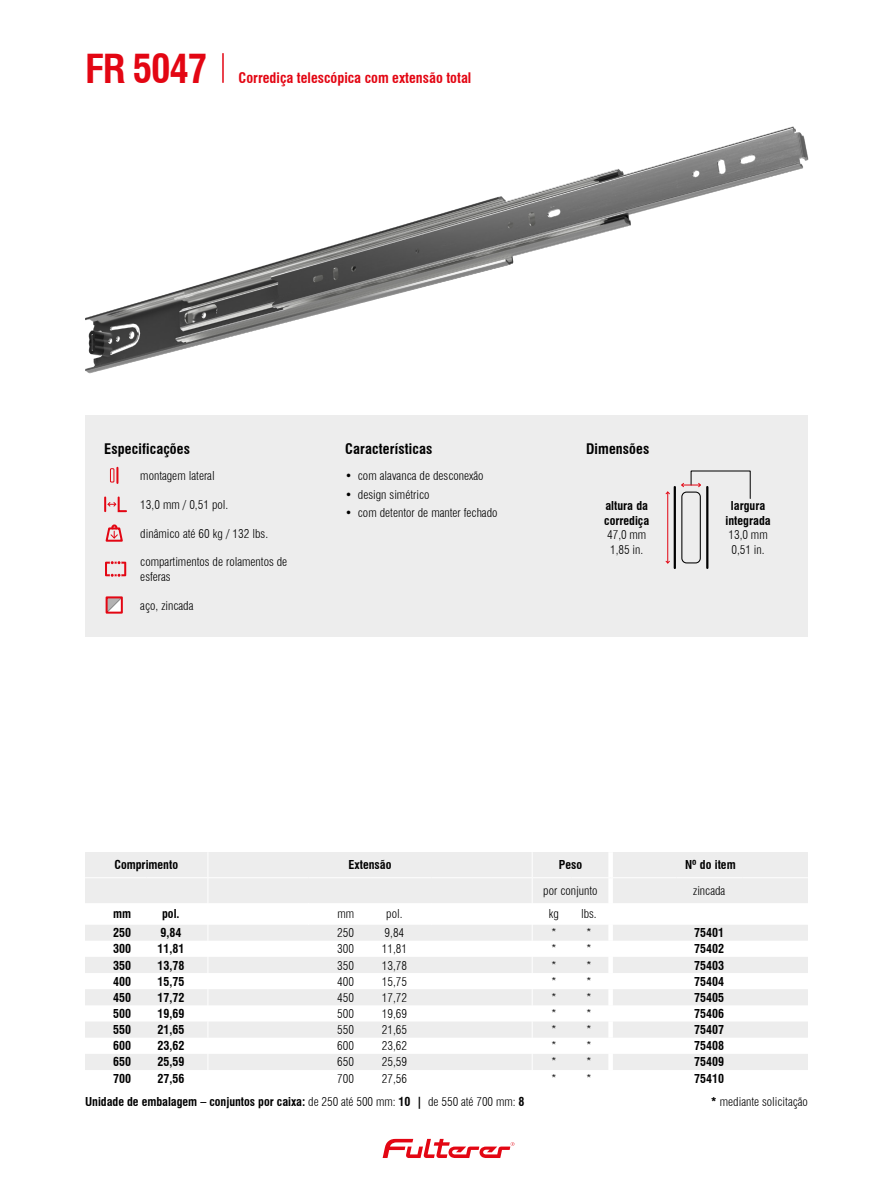
<style>
.page{position:relative;width:893px;height:1191px;background:#fff}
.page>*{position:absolute;margin:0;border:0;box-sizing:border-box;transform-origin:0 0}
.t1{font:700 condensed 39px "Swiss 721 BT";letter-spacing:-.03em;color:#e30613}
.CONTENT_Headline{font:700 condensed 14.25px "Swiss 721 BT";letter-spacing:.01em;color:#000}
.t2{font:700 condensed 14.25px "Swiss 721 BT";color:#e30613}
.CONTENT_Icons{font:300 condensed 12px/14.4px "Swiss 721 BT";color:#000}
.TABLE_Text_bold{font:700 condensed 12px "Swiss 721 BT";color:#000}
.CONTENT_Headline-2{font:700 condensed 12px/14.4px "Swiss 721 BT";color:#000}
.TABLE_Text_bold-2{font:300 condensed 12px "Swiss 721 BT";color:#000}
.TABLE_Text_light{font:300 condensed 12px "Swiss 721 BT";color:#000}
.s1{font-weight:300}
.s2{font-weight:700}
</style>
<div class="page">
<svg style="left:383px;top:1138px;width:131px;height:20px"></svg>
<img style="left:85px;top:126px;width:723px;height:247px">
<div style="left:85px;top:415px;width:723px;height:222px;background:#ededed"></div>
<div style="left:681px;top:491px;width:20px;height:72px;border:1px solid #000;border-radius:5px"></div>
<hr style="left:706px;top:487px;width:2px;height:81px;background:#000">
<hr style="left:674px;top:487px;width:2px;height:81px;background:#000">
<hr style="left:667px;top:492px;width:1px;height:71px;background:#e30613">
<svg style="left:665px;top:560px;width:5px;height:4px"></svg>
<svg style="left:665px;top:491px;width:5px;height:4px"></svg>
<svg style="left:681px;top:471px;width:69px;height:28px"></svg>
<div style="left:110px;top:468px;width:4px;height:14px;border:1px solid #e30613"></div>
<svg style="left:116px;top:468px;width:2px;height:15px"></svg>
<svg style="left:104px;top:496px;width:23px;height:16px"></svg>
<svg style="left:106px;top:524px;width:17px;height:18px"></svg>
<svg style="left:105px;top:561px;width:21px;height:16px"></svg>
<svg style="left:109px;top:599px;width:11px;height:11px"></svg>
<div style="left:106px;top:596px;width:17px;height:17px;border:2px solid #e30613"></div>
<hr style="left:222px;top:53px;width:2px;height:30px;background:#e30613">
<svg style="left:85px;top:852px;width:723px;height:218px"></svg>
<div style="left:608px;top:903px;width:5px;height:21px;background:#fff"></div>
<p class="t1" style="left:85px;top:45px;width:124px">FR 5047</p>
<p class="t2" style="left:239px;top:69px;width:234px">Corrediça telescópica com extensão total</p>
<p class="CONTENT_Headline" style="left:104px;top:440px;width:87px">Especificações</p>
<p class="CONTENT_Icons" style="left:140px;top:468px;width:76px">montagem lateral</p>
<p class="CONTENT_Icons" style="left:140px;top:497px;width:90px">13,0 mm / 0,51 pol.</p>
<p class="CONTENT_Icons" style="left:140px;top:526px;width:129px">dinâmico até 60 kg / 132 lbs.</p>
<p class="CONTENT_Icons" style="left:140px;top:555px;width:149px">compartimentos de rolamentos de esferas</p>
<p class="CONTENT_Icons" style="left:140px;top:598px;width:55px">aço, zincada</p>
<p class="CONTENT_Headline" style="left:345px;top:440px;width:89px">Características</p>
<p class="CONTENT_Icons" style="left:345px;top:468px;width:140px">• com alavanca de desconexão</p>
<p class="CONTENT_Icons" style="left:345px;top:487px;width:86px">• design simétrico</p>
<p class="CONTENT_Icons" style="left:345px;top:506px;width:154px">• com detentor de manter fechado</p>
<p class="CONTENT_Headline" style="left:586px;top:440px;width:65px">Dimensões</p>
<p class="CONTENT_Headline-2" style="left:604px;top:499px;width:47px">altura da corrediça</p>
<p class="CONTENT_Icons" style="left:607px;top:527px;width:41px">47,0 mm<br>1,85 in.</p>
<p class="CONTENT_Headline-2" style="left:726px;top:499px;width:47px;text-align:center">largura integrada</p>
<p class="CONTENT_Icons" style="left:728px;top:527px;width:41px">13,0 mm<br>0,51 in.</p>
<p class="TABLE_Text_bold" style="left:114px;top:857px;width:65px">Comprimento</p>
<p class="TABLE_Text_bold" style="left:349px;top:857px;width:44px">Extensão</p>
<p class="TABLE_Text_bold" style="left:559px;top:857px;width:25px">Peso</p>
<p class="TABLE_Text_bold" style="left:685px;top:857px;width:52px">Nº do item</p>
<p class="TABLE_Text_light" style="left:543px;top:883px;width:56px">por conjunto</p>
<p class="TABLE_Text_light" style="left:693px;top:883px;width:34px">zincada</p>
<p class="TABLE_Text_bold" style="left:113px;top:907px;width:20px">mm</p>
<p class="TABLE_Text_bold" style="left:162px;top:907px;width:19px">pol.</p>
<p class="TABLE_Text_light" style="left:337px;top:907px;width:18px">mm</p>
<p class="TABLE_Text_light" style="left:386px;top:907px;width:18px">pol.</p>
<p class="TABLE_Text_light" style="left:549px;top:907px;width:11px">kg</p>
<p class="TABLE_Text_light" style="left:581px;top:907px;width:17px">lbs.</p>
<p class="TABLE_Text_bold" style="left:161px;top:907px;width:21px">inch</p>
<p class="TABLE_Text_light" style="left:385px;top:907px;width:20px">inch</p>
<p class="TABLE_Text_bold" style="left:113px;top:925px;width:19px">250</p>
<p class="TABLE_Text_bold" style="left:160px;top:925px;width:22px">9,84</p>
<p class="TABLE_Text_bold-2" style="left:337px;top:925px;width:18px">250</p>
<p class="TABLE_Text_bold-2" style="left:385px;top:925px;width:21px">9,84</p>
<p class="TABLE_Text_light" style="left:551px;top:925px;width:7px">*</p>
<p class="TABLE_Text_light" style="left:586px;top:925px;width:7px">*</p>
<p class="TABLE_Text_bold" style="left:113px;top:941px;width:19px">300</p>
<p class="TABLE_Text_bold" style="left:157px;top:941px;width:28px">11,81</p>
<p class="TABLE_Text_bold-2" style="left:337px;top:941px;width:18px">300</p>
<p class="TABLE_Text_bold-2" style="left:382px;top:941px;width:27px">11,81</p>
<p class="TABLE_Text_light" style="left:551px;top:941px;width:7px">*</p>
<p class="TABLE_Text_light" style="left:586px;top:941px;width:7px">*</p>
<p class="TABLE_Text_bold" style="left:113px;top:958px;width:19px">350</p>
<p class="TABLE_Text_bold" style="left:157px;top:958px;width:28px">13,78</p>
<p class="TABLE_Text_bold-2" style="left:337px;top:958px;width:18px">350</p>
<p class="TABLE_Text_bold-2" style="left:382px;top:958px;width:27px">13,78</p>
<p class="TABLE_Text_light" style="left:551px;top:958px;width:7px">*</p>
<p class="TABLE_Text_light" style="left:586px;top:958px;width:7px">*</p>
<p class="TABLE_Text_bold" style="left:113px;top:974px;width:19px">400</p>
<p class="TABLE_Text_bold" style="left:157px;top:974px;width:28px">15,75</p>
<p class="TABLE_Text_bold-2" style="left:337px;top:974px;width:18px">400</p>
<p class="TABLE_Text_bold-2" style="left:382px;top:974px;width:27px">15,75</p>
<p class="TABLE_Text_light" style="left:551px;top:974px;width:7px">*</p>
<p class="TABLE_Text_light" style="left:586px;top:974px;width:7px">*</p>
<p class="TABLE_Text_bold" style="left:113px;top:990px;width:19px">450</p>
<p class="TABLE_Text_bold" style="left:157px;top:990px;width:28px">17,72</p>
<p class="TABLE_Text_bold-2" style="left:337px;top:990px;width:18px">450</p>
<p class="TABLE_Text_bold-2" style="left:382px;top:990px;width:27px">17,72</p>
<p class="TABLE_Text_light" style="left:551px;top:990px;width:7px">*</p>
<p class="TABLE_Text_light" style="left:586px;top:990px;width:7px">*</p>
<p class="TABLE_Text_bold" style="left:113px;top:1006px;width:19px">500</p>
<p class="TABLE_Text_bold" style="left:157px;top:1006px;width:28px">19,69</p>
<p class="TABLE_Text_bold-2" style="left:337px;top:1006px;width:18px">500</p>
<p class="TABLE_Text_bold-2" style="left:382px;top:1006px;width:27px">19,69</p>
<p class="TABLE_Text_light" style="left:551px;top:1006px;width:7px">*</p>
<p class="TABLE_Text_light" style="left:586px;top:1006px;width:7px">*</p>
<p class="TABLE_Text_bold" style="left:113px;top:1022px;width:19px">550</p>
<p class="TABLE_Text_bold" style="left:157px;top:1022px;width:28px">21,65</p>
<p class="TABLE_Text_bold-2" style="left:337px;top:1022px;width:18px">550</p>
<p class="TABLE_Text_bold-2" style="left:382px;top:1022px;width:27px">21,65</p>
<p class="TABLE_Text_light" style="left:551px;top:1022px;width:7px">*</p>
<p class="TABLE_Text_light" style="left:586px;top:1022px;width:7px">*</p>
<p class="TABLE_Text_bold" style="left:113px;top:1038px;width:19px">600</p>
<p class="TABLE_Text_bold" style="left:157px;top:1038px;width:28px">23,62</p>
<p class="TABLE_Text_bold-2" style="left:337px;top:1038px;width:18px">600</p>
<p class="TABLE_Text_bold-2" style="left:382px;top:1038px;width:27px">23,62</p>
<p class="TABLE_Text_light" style="left:551px;top:1038px;width:7px">*</p>
<p class="TABLE_Text_light" style="left:586px;top:1038px;width:7px">*</p>
<p class="TABLE_Text_bold" style="left:113px;top:1055px;width:19px">650</p>
<p class="TABLE_Text_bold" style="left:157px;top:1055px;width:28px">25,59</p>
<p class="TABLE_Text_bold-2" style="left:337px;top:1055px;width:18px">650</p>
<p class="TABLE_Text_bold-2" style="left:382px;top:1055px;width:27px">25,59</p>
<p class="TABLE_Text_light" style="left:551px;top:1055px;width:7px">*</p>
<p class="TABLE_Text_light" style="left:586px;top:1055px;width:7px">*</p>
<p class="TABLE_Text_bold" style="left:113px;top:1071px;width:19px">700</p>
<p class="TABLE_Text_bold" style="left:157px;top:1071px;width:28px">27,56</p>
<p class="TABLE_Text_bold-2" style="left:337px;top:1071px;width:18px">700</p>
<p class="TABLE_Text_bold-2" style="left:382px;top:1071px;width:27px">27,56</p>
<p class="TABLE_Text_light" style="left:551px;top:1071px;width:7px">*</p>
<p class="TABLE_Text_light" style="left:586px;top:1071px;width:7px">*</p>
<p class="CONTENT_Headline-2" style="left:85px;top:1094px;width:441px">Unidade de embalagem – conjuntos por caixa: <span class="s1">de 250 até 500 mm:</span> 10 | <span class="s1">de 550 até 700 mm:</span> 8</p>
<p class="TABLE_Text_bold" style="left:694px;top:925px;width:31px">75401</p>
<p class="TABLE_Text_bold" style="left:694px;top:941px;width:31px">75402</p>
<p class="TABLE_Text_bold" style="left:694px;top:958px;width:31px">75403</p>
<p class="TABLE_Text_bold" style="left:694px;top:974px;width:31px">75404</p>
<p class="TABLE_Text_bold" style="left:694px;top:990px;width:31px">75405</p>
<p class="TABLE_Text_bold" style="left:694px;top:1006px;width:31px">75406</p>
<p class="TABLE_Text_bold" style="left:694px;top:1022px;width:31px">75407</p>
<p class="TABLE_Text_bold" style="left:694px;top:1038px;width:31px">75408</p>
<p class="TABLE_Text_bold" style="left:694px;top:1055px;width:31px">75409</p>
<p class="TABLE_Text_bold" style="left:694px;top:1071px;width:31px">75410</p>
<p class="CONTENT_Icons" style="left:711px;top:1094px;width:99px"><span class="s2">*</span> mediante solicitação</p>
</div>
